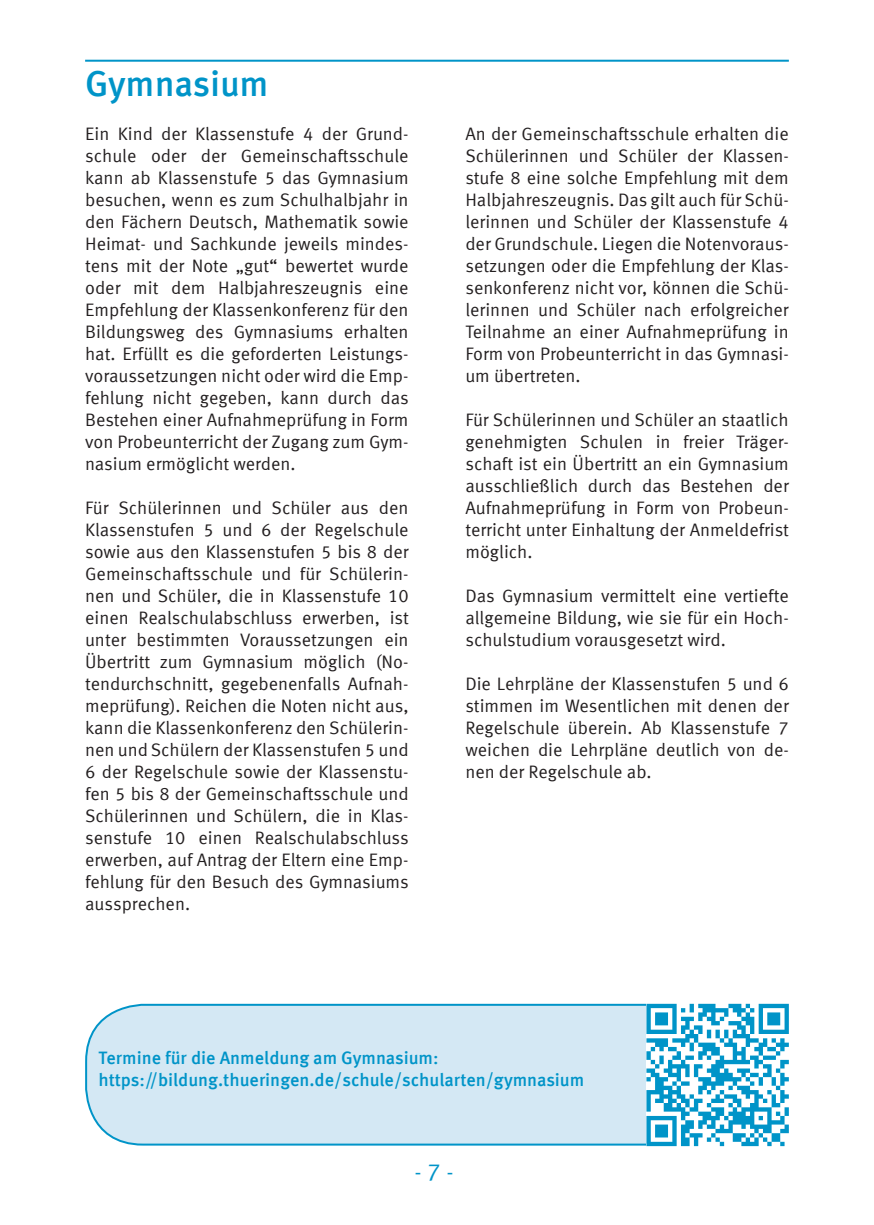
<style>
.page{position:relative;width:874px;height:1225px;background:#fff}
.page>*{position:absolute;margin:0;border:0;box-sizing:border-box;transform-origin:0 0}
.t1{font:500 36px "Meta Offc Pro";letter-spacing:-.01em;color:#0094c8}
.t2{font:24px "Meta Offc Pro Norm";color:#0094c8}
.t3{font:18px/22px "Meta Offc Pro Norm";color:#231f20;text-align:justify}
.t4{font:500 18px/22px "Meta Offc Pro";color:#0094c8}
</style>
<div class="page">
<hr style="left:85px;top:60px;width:703px;height:2px;background:#0094c8">
<div style="left:85px;top:1003px;width:704px;height:143px;background:#d4e8f4"></div>
<svg style="left:646px;top:1003px;width:142px;height:143px"></svg>
<h1 class="t1" style="left:85px;top:55px;width:185px">Gymnasium</h1>
<p class="t3" style="left:85px;top:121px;width:325px">Ein Kind der Klassenstufe 4 der Grund&shy;schule oder der Gemeinschaftsschule kann ab Klassenstufe 5 das Gymnasium besuchen, wenn es zum Schulhalbjahr in den Fächern Deutsch, Mathematik sowie Heimat- und Sachkunde jeweils mindes&shy;tens mit der Note „gut“ bewertet wurde oder mit dem Halbjahreszeugnis eine Empfehlung der Klassenkonferenz für den Bildungsweg des Gymnasiums erhalten hat. Erfüllt es die geforderten Leistungs&shy;voraussetzungen nicht oder wird die Emp&shy;fehlung nicht gegeben, kann durch das Bestehen einer Aufnahmeprüfung in Form von Probeunterricht der Zugang zum Gym&shy;nasium ermöglicht werden.</p>
<p class="t3" style="left:85px;top:495px;width:325px">Für Schülerinnen und Schüler aus den Klassenstufen 5 und 6 der Regelschule sowie aus den Klassenstufen 5 bis 8 der Gemeinschaftsschule und für Schülerin&shy;nen und Schüler, die in Klassenstufe 10 einen Realschulabschluss erwerben, ist unter bestimmten Voraussetzungen ein Übertritt zum Gymnasium möglich (No&shy;tendurchschnitt, gegebenenfalls Aufnah&shy;meprüfung). Reichen die Noten nicht aus, kann die Klassenkonferenz den Schülerin&shy;nen und Schülern der Klassenstufen 5 und 6 der Regelschule sowie der Klassenstu&shy;fen 5 bis 8 der Gemeinschaftsschule und Schülerinnen und Schülern, die in Klas&shy;senstufe 10 einen Realschulabschluss erwerben, auf Antrag der Eltern eine Emp&shy;fehlung für den Besuch des Gymnasiums aussprechen.</p>
<p class="t3" style="left:465px;top:121px;width:325px">An der Gemeinschaftsschule erhalten die Schülerinnen und Schüler der Klassen&shy;stufe 8 eine solche Empfehlung mit dem Halbjahreszeugnis. Das gilt auch für Schü&shy;lerinnen und Schüler der Klassenstufe 4 der Grundschule. Liegen die Notenvoraus&shy;setzungen oder die Empfehlung der Klas&shy;senkonferenz nicht vor, können die Schü&shy;lerinnen und Schüler nach erfolgreicher Teilnahme an einer Aufnahmeprüfung in Form von Probeunterricht in das Gymnasi&shy;um übertreten.</p>
<p class="t3" style="left:465px;top:407px;width:325px">Für Schülerinnen und Schüler an staatlich genehmigten Schulen in freier Träger&shy;schaft ist ein Übertritt an ein Gymnasium ausschließlich durch das Bestehen der Aufnahmeprüfung in Form von Probeun&shy;terricht unter Einhaltung der Anmeldefrist möglich.</p>
<p class="t3" style="left:465px;top:583px;width:325px">Das Gymnasium vermittelt eine vertiefte allgemeine Bildung, wie sie für ein Hoch&shy;schulstudium vorausgesetzt wird.</p>
<p class="t3" style="left:465px;top:671px;width:325px">Die Lehrpläne der Klassenstufen 5 und 6 stimmen im Wesentlichen mit denen der Regelschule überein. Ab Klassenstufe 7 weichen die Lehrpläne deutlich von de&shy;nen der Regelschule ab.</p>
<p class="t4" style="left:98px;top:1045px;width:487px">Termine für die Anmeldung am Gymnasium: https://bildung.thueringen.de/schule/schularten/gymnasium</p>
<h2 class="t2" style="left:414px;top:1153px;width:41px">- 7 -</h2>
</div>
